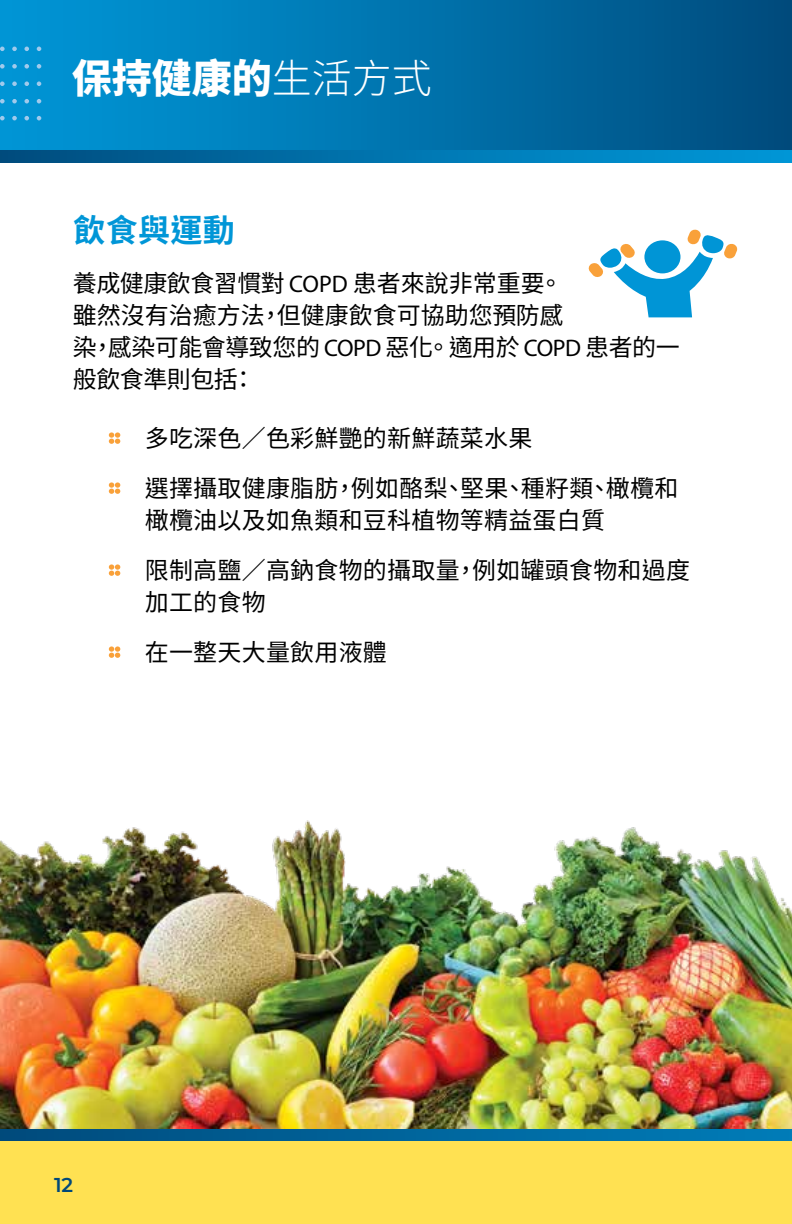
<style>
.page{position:relative;width:792px;height:1224px;background:#fff}
.page>*{position:absolute;margin:0;border:0;box-sizing:border-box;transform-origin:0 0}
.t1{font:900 40px "Noto Sans CJ Ktc";color:#fff}
.t2{font:700 32px "Noto Sans CJ Ktc";letter-spacing:.01em;color:#0096d7}
.t3{font:24px/50px "Noto Sans CJ Ktc";letter-spacing:.01em;color:#000}
.t4{font:24px/32px "Noto Sans CJ Ktc";letter-spacing:-.02em;color:#000}
.t5{font:600 20px "Montserrat";color:#004879}
.s1{font-weight:300}
.s2{font-family:"Myriad Pro"}
</style>
<div class="page">
<div style="left:0;top:0;width:792px;height:153px;background:linear-gradient(to right,#0098d9,#004e80)"></div>
<svg style="left:0;top:151px;width:792px;height:11px;background:#0073ad"></svg>
<svg style="left:24px;top:64px;width:5px;height:5px"></svg>
<svg style="left:24px;top:81px;width:5px;height:5px"></svg>
<svg style="left:24px;top:99px;width:5px;height:5px"></svg>
<svg style="left:24px;top:47px;width:5px;height:4px"></svg>
<svg style="left:37px;top:64px;width:4px;height:5px"></svg>
<svg style="left:37px;top:81px;width:4px;height:5px"></svg>
<svg style="left:37px;top:99px;width:4px;height:5px"></svg>
<svg style="left:37px;top:47px;width:4px;height:4px"></svg>
<svg style="left:0;top:64px;width:5px;height:5px"></svg>
<svg style="left:0;top:81px;width:5px;height:5px"></svg>
<svg style="left:0;top:99px;width:5px;height:5px"></svg>
<svg style="left:0;top:47px;width:5px;height:4px"></svg>
<svg style="left:12px;top:64px;width:5px;height:5px"></svg>
<svg style="left:12px;top:81px;width:5px;height:5px"></svg>
<svg style="left:12px;top:99px;width:5px;height:5px"></svg>
<svg style="left:12px;top:47px;width:5px;height:4px"></svg>
<svg style="left:24px;top:116px;width:5px;height:4px"></svg>
<svg style="left:37px;top:116px;width:4px;height:4px"></svg>
<svg style="left:0;top:116px;width:5px;height:4px"></svg>
<svg style="left:12px;top:116px;width:5px;height:4px"></svg>
<img style="left:0;top:820px;width:792px;height:309px">
<svg style="left:109px;top:432px;width:11px;height:12px"></svg>
<svg style="left:109px;top:482px;width:11px;height:12px"></svg>
<svg style="left:109px;top:564px;width:11px;height:12px"></svg>
<svg style="left:109px;top:646px;width:11px;height:12px"></svg>
<svg style="left:589px;top:230px;width:148px;height:87px"></svg>
<div style="left:0;top:1135px;width:792px;height:89px;background:#ffe152"></div>
<svg style="left:0;top:1129px;width:792px;height:12px;background:#00639a"></svg>
<h2 class="t1" style="left:72px;top:56px;width:362px">保持健康的<span class="s1">生活方式</span></h2>
<h3 class="t2" style="left:74px;top:212px;width:163px">飲食與運動</h3>
<p class="t4" style="left:73px;top:267px;width:609px">養成健康飲食習慣對 <span class="s2">COPD</span> 患者來說非常重要。<br>雖然沒有治癒方法，但健康飲食可協助您預防感<br>染，感染可能會導致您的 <span class="s2">COPD</span> 惡化。適用於 <span class="s2">COPD</span> 患者的一般飲食準則包括：</p>
<p class="t3" style="left:145px;top:413px;width:535px">多吃深色／色彩鮮艷的新鮮蔬菜水果<br>選擇攝取健康脂肪，例如酪梨、堅果、種籽類、橄欖和</p>
<p class="t3" style="left:145px;top:495px;width:547px">橄欖油以及如魚類和豆科植物等精益蛋白質<br>限制高鹽／高鈉食物的攝取量，例如罐頭食物和過度</p>
<p class="t3" style="left:145px;top:577px;width:244px">加工的食物<br>在一整天大量飲用液體</p>
<p class="t5" style="left:54px;top:1171px;width:21px">12</p>
</div>
